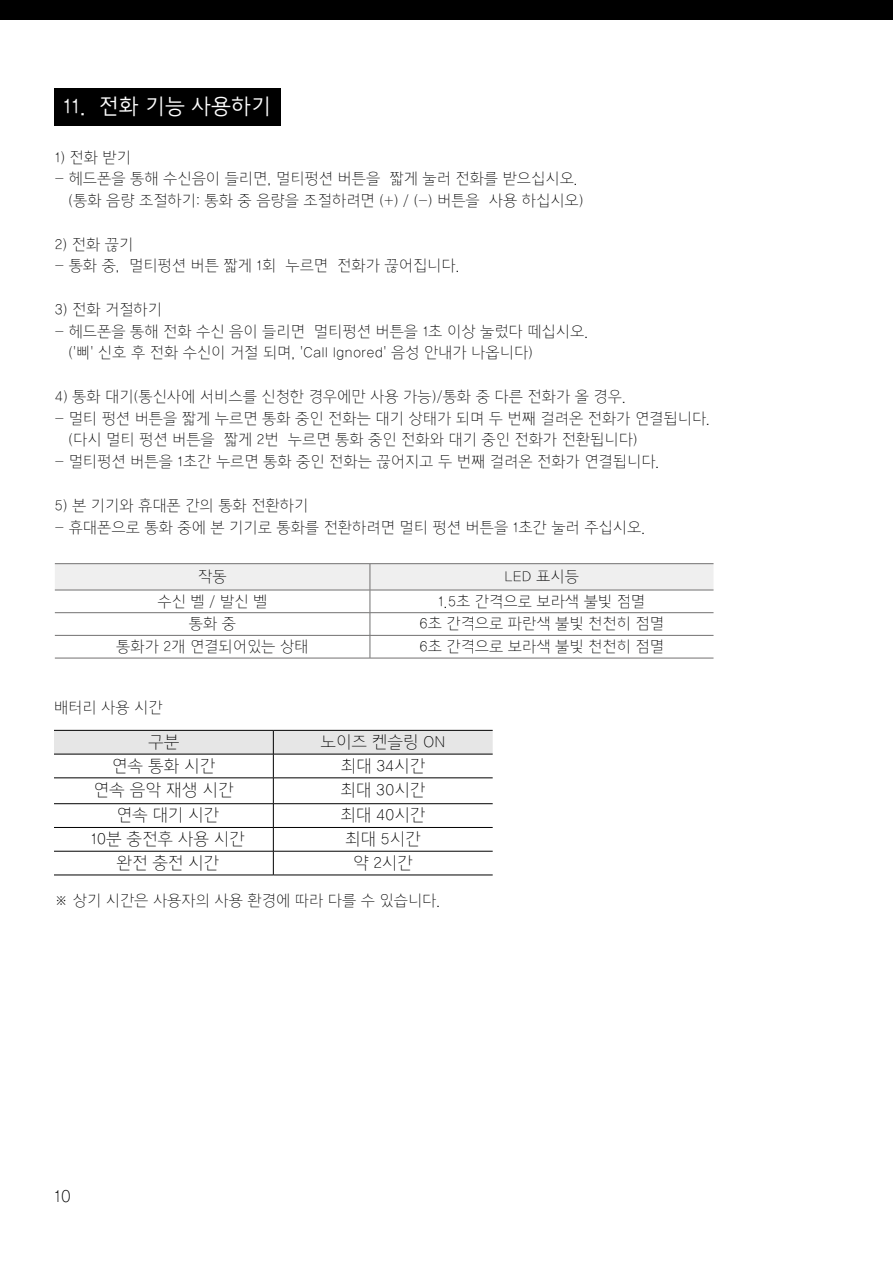
<style>
.page{position:relative;width:893px;height:1263px;background:#fff}
.page>*{position:absolute;margin:0;border:0;box-sizing:border-box;transform-origin:0 0}
.t1{font:21px "Cresyn E Goth 30";color:#fff}
.t2{font:18px "Cresyn E Goth 10";color:#000}
.t3{font:16.5px "Cresyn E Goth 10";letter-spacing:-.01em;color:#000}
.t4{font:15px/21.8px "Cresyn E Goth 10";color:#000}
</style>
<div class="page">
<div style="left:0;top:0;width:893px;height:19px;background:#000"></div>
<div style="left:54px;top:88px;width:227px;height:38px;background:#000"></div>
<hr style="left:55px;top:563px;width:315px;height:1px;background:#727171">
<hr style="left:370px;top:563px;width:343px;height:1px;background:#727171">
<svg style="left:55px;top:564px;width:658px;height:94px"></svg>
<hr style="left:55px;top:658px;width:315px;height:1px;background:#727171">
<hr style="left:370px;top:658px;width:343px;height:1px;background:#727171">
<hr style="left:54px;top:875px;width:219px;height:1px;background:#000">
<hr style="left:273px;top:875px;width:220px;height:1px;background:#000">
<svg style="left:54px;top:730px;width:439px;height:145px"></svg>
<h1 class="t1" style="left:63px;top:95px;width:210px">11. 전화 기능 사용하기</h1>
<p class="t4" style="left:55px;top:147px;width:78px">1) 전화 받기</p>
<p class="t4" style="left:68px;top:169px;width:517px;text-indent:-14px">- 헤드폰을 통해 수신음이 들리면, 멀티펑션 버튼을 짧게 눌러 전화를 받으십시오. (통화 음량 조절하기: 통화 중 음량을 조절하려면 (+) / (-) 버튼을 사용 하십시오)</p>
<p class="t4" style="left:55px;top:234px;width:80px">2) 전화 끊기</p>
<p class="t4" style="left:55px;top:256px;width:407px">- 통화 중, 멀티펑션 버튼 짧게 1회 누르면 전화가 끊어집니다.</p>
<p class="t4" style="left:55px;top:299px;width:109px">3) 전화 거절하기</p>
<p class="t4" style="left:68px;top:321px;width:522px;text-indent:-14px">- 헤드폰을 통해 전화 수신 음이 들리면 멀티펑션 버튼을 1초 이상 눌렀다 떼십시오. (‘삐’ 신호 후 전화 수신이 거절 되며, ‘Call Ignored’ 음성 안내가 나옵니다)</p>
<p class="t4" style="left:55px;top:386px;width:573px">4) 통화 대기(통신사에 서비스를 신청한 경우에만 사용 가능)/통화 중 다른 전화가 올 경우.</p>
<p class="t4" style="left:68px;top:408px;width:644px;text-indent:-14px">- 멀티 펑션 버튼을 짧게 누르면 통화 중인 전화는 대기 상태가 되며 두 번째 걸려온 전화가 연결됩니다. (다시 멀티 펑션 버튼을 짧게 2번 누르면 통화 중인 전화와 대기 중인 전화가 전환됩니다)</p>
<p class="t4" style="left:55px;top:452px;width:606px">- 멀티펑션 버튼을 1초간 누르면 통화 중인 전화는 끊어지고 두 번째 걸려온 전화가 연결됩니다.</p>
<p class="t4" style="left:55px;top:495px;width:255px">5) 본 기기와 휴대폰 간의 통화 전환하기</p>
<p class="t4" style="left:55px;top:517px;width:592px">- 휴대폰으로 통화 중에 본 기기로 통화를 전환하려면 멀티 펑션 버튼을 1초간 눌러 주십시오.</p>
<p class="t4" style="left:198px;top:567px;width:30px">작동</p>
<p class="t4" style="left:504px;top:567px;width:76px">LED 표시등</p>
<p class="t4" style="left:157px;top:591px;width:111px">수신 벨 / 발신 벨</p>
<p class="t4" style="left:438px;top:591px;width:208px">1.5초 간격으로 보라색 불빛 점멸</p>
<p class="t4" style="left:189px;top:614px;width:49px">통화 중</p>
<p class="t4" style="left:419px;top:614px;width:246px">6초 간격으로 파란색 불빛 천천히 점멸</p>
<p class="t4" style="left:116px;top:636px;width:194px">통화가 2개 연결되어있는 상태</p>
<p class="t4" style="left:419px;top:636px;width:246px">6초 간격으로 보라색 불빛 천천히 점멸</p>
<p class="t4" style="left:54px;top:697px;width:110px">배터리 사용 시간</p>
<p class="t3" style="left:148px;top:733px;width:33px">구분</p>
<p class="t3" style="left:320px;top:733px;width:127px">노이즈 켄슬링 ON</p>
<p class="t3" style="left:112px;top:757px;width:105px">연속 통화 시간</p>
<p class="t3" style="left:341px;top:757px;width:86px">최대 34시간</p>
<p class="t3" style="left:94px;top:781px;width:142px">연속 음악 재생 시간</p>
<p class="t3" style="left:340px;top:781px;width:87px">최대 30시간</p>
<p class="t3" style="left:117px;top:806px;width:104px">연속 대기 시간</p>
<p class="t3" style="left:340px;top:806px;width:87px">최대 40시간</p>
<p class="t3" style="left:91px;top:830px;width:155px">10분 충전후 사용 시간</p>
<p class="t3" style="left:345px;top:830px;width:77px">최대 5시간</p>
<p class="t3" style="left:117px;top:854px;width:104px">완전 충전 시간</p>
<p class="t3" style="left:353px;top:854px;width:61px">약 2시간</p>
<p class="t4" style="left:54px;top:890px;width:388px">※ 상기 시간은 사용자의 사용 환경에 따라 다를 수 있습니다.</p>
<p class="t2" style="left:54px;top:1187px;width:19px">10</p>
</div>
